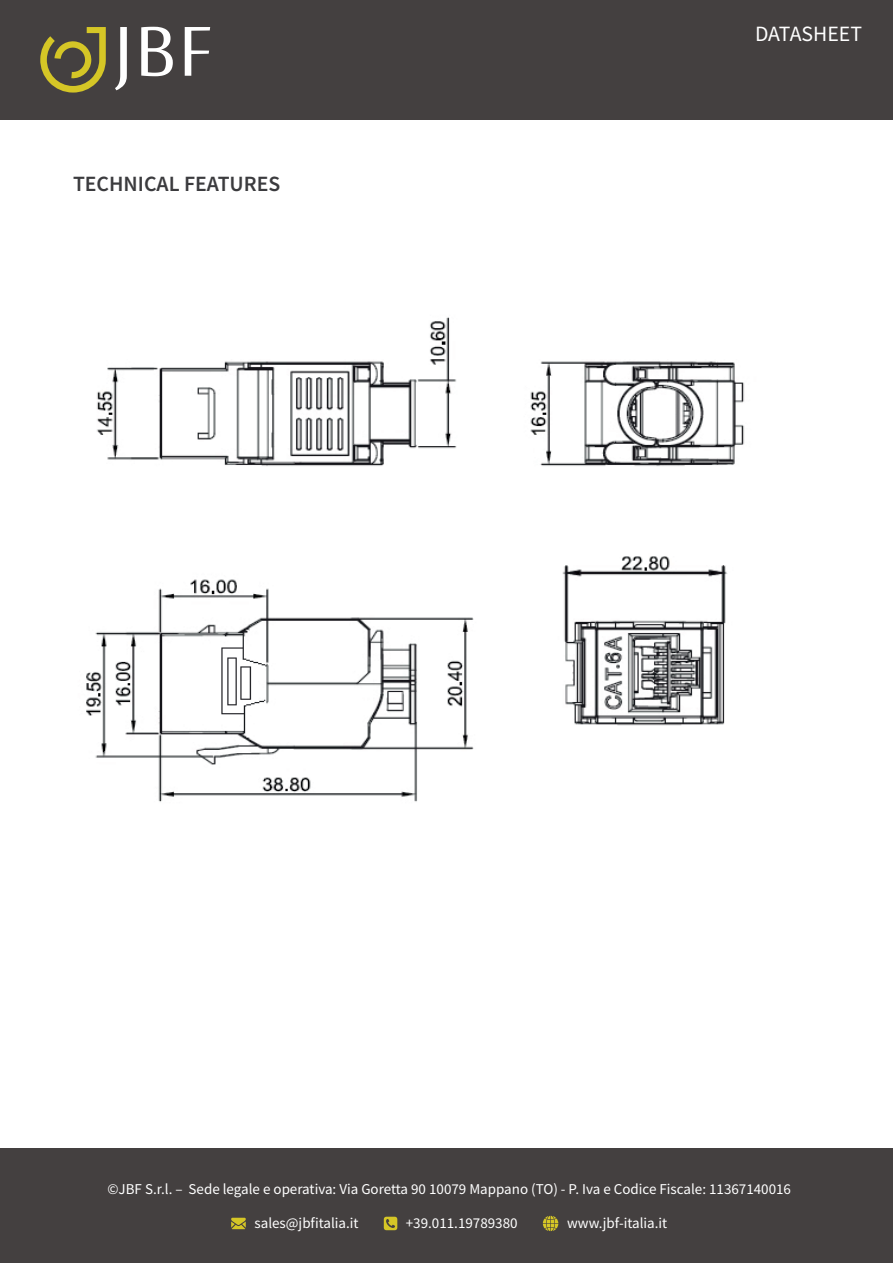
<style>
.page{position:relative;width:893px;height:1263px;background:#fff}
.page>*{position:absolute;margin:0;border:0;box-sizing:border-box;transform-origin:0 0}
.t1{font:600 21.75px "Source Sans Pro";color:#3b3b3e}
.t2{font:21.75px "Source Sans Pro";color:#fff}
.t3{font:15px "Source Sans Pro";color:#fff}
</style>
<div class="page">
<div style="left:0;top:0;width:893px;height:120px;background:#444040"></div>
<svg style="left:40px;top:27px;width:66px;height:66px"></svg>
<svg style="left:115px;top:27px;width:12px;height:63px"></svg>
<svg style="left:141px;top:27px;width:32px;height:49px"></svg>
<svg style="left:185px;top:27px;width:25px;height:49px"></svg>
<div style="left:0;top:1148px;width:893px;height:115px;background:#444040"></div>
<svg style="left:231px;top:1218px;width:15px;height:11px"></svg>
<svg style="left:384px;top:1217px;width:13px;height:13px"></svg>
<svg style="left:543px;top:1216px;width:15px;height:15px"></svg>
<img style="left:86px;top:317px;width:659px;height:485px">
<h1 class="t1" style="left:73px;top:170px;width:209px">TECHNICAL FEATURES</h1>
<h1 class="t2" style="left:755px;top:20px;width:108px">DATASHEET</h1>
<p class="t3" style="left:107px;top:1179px;width:685px">©JBF S.r.l. – Sede legale e operativa: Via Goretta 90 10079 Mappano (TO) - P. Iva e Codice Fiscale: 11367140016</p>
<p class="t3" style="left:255px;top:1213px;width:106px">sales@jbfitalia.it</p>
<p class="t3" style="left:406px;top:1213px;width:113px">+39.011.19789380</p>
<p class="t3" style="left:567px;top:1213px;width:102px">www.jbf-italia.it</p>
</div>
